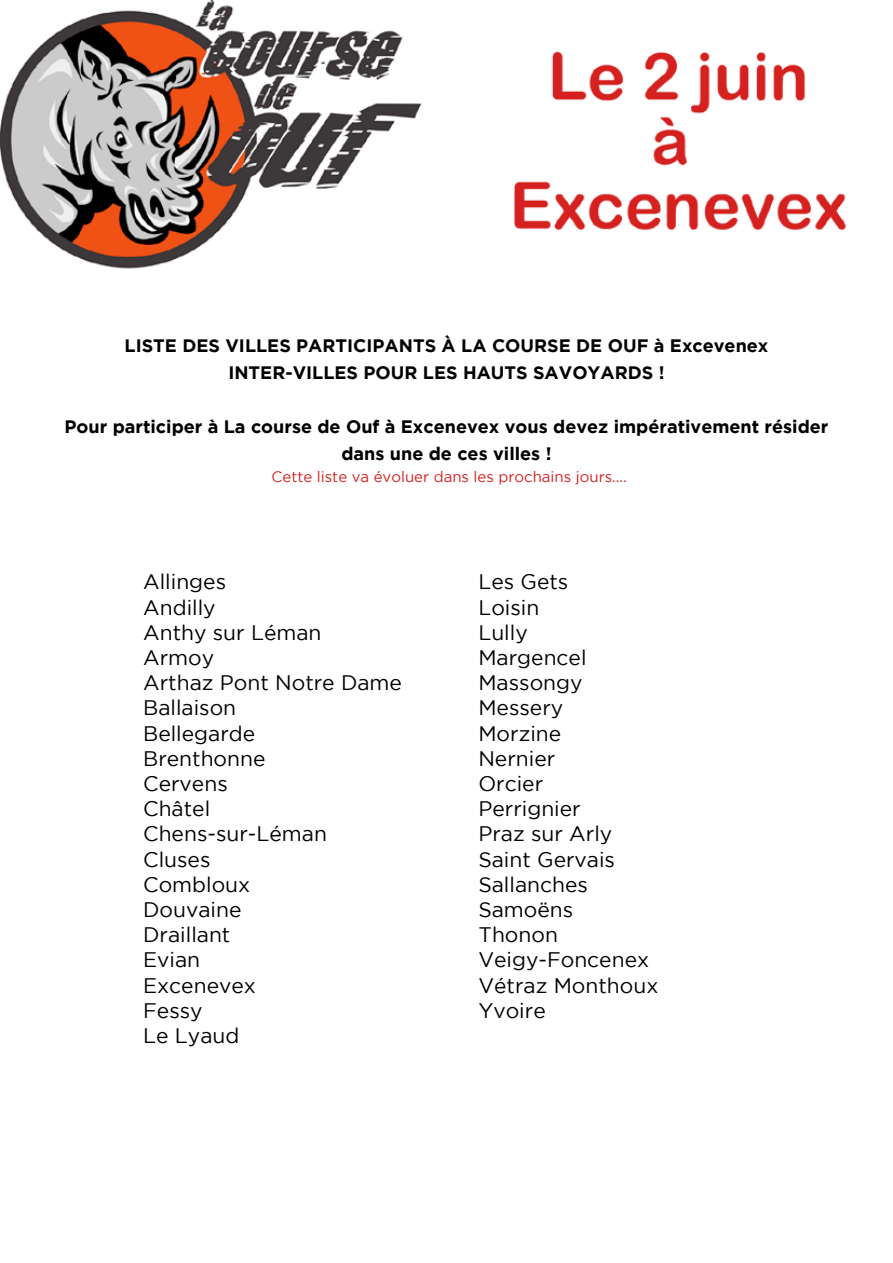
<style>
.page{position:relative;width:893px;height:1263px;background:#fff}
.page>*{position:absolute;margin:0;border:0;box-sizing:border-box;transform-origin:0 0}
.t1{font:21px/25.2px "Gotham";color:#000}
.t2{font:700 18px/27px "Gotham";color:#000;text-align:center}
.t3{font:15px "Gotham";color:#d52120}
</style>
<div class="page">
<img style="left:0;top:0;width:847px;height:269px">
<p class="t2" style="left:125px;top:332px;width:645px">LISTE DES VILLES PARTICIPANTS À LA COURSE DE OUF à Excevenex<br>INTER-VILLES POUR LES HAUTS SAVOYARDS !</p>
<p class="t2" style="left:65px;top:413px;width:765px">Pour participer à La course de Ouf à Excenevex vous devez impérativement résider dans une de ces villes !</p>
<p class="t3" style="left:271px;top:468px;width:357px">Cette liste va évoluer dans les prochains jours....</p>
<p class="t1" style="left:143px;top:569px;width:260px">Allinges<br>Andilly<br>Anthy sur Léman<br>Armoy<br>Arthaz Pont Notre Dame<br>Ballaison<br>Bellegarde<br>Brenthonne<br>Cervens<br>Châtel<br>Chens-sur-Léman<br>Cluses<br>Combloux<br>Douvaine<br>Draillant<br>Evian<br>Excenevex<br>Fessy<br>Le Lyaud</p>
<p class="t1" style="left:478px;top:569px;width:182px">Les Gets<br>Loisin<br>Lully<br>Margencel<br>Massongy<br>Messery<br>Morzine<br>Nernier<br>Orcier<br>Perrignier<br>Praz sur Arly<br>Saint Gervais<br>Sallanches<br>Samoëns<br>Thonon<br>Veigy-Foncenex<br>Vétraz Monthoux<br>Yvoire</p>
</div>
